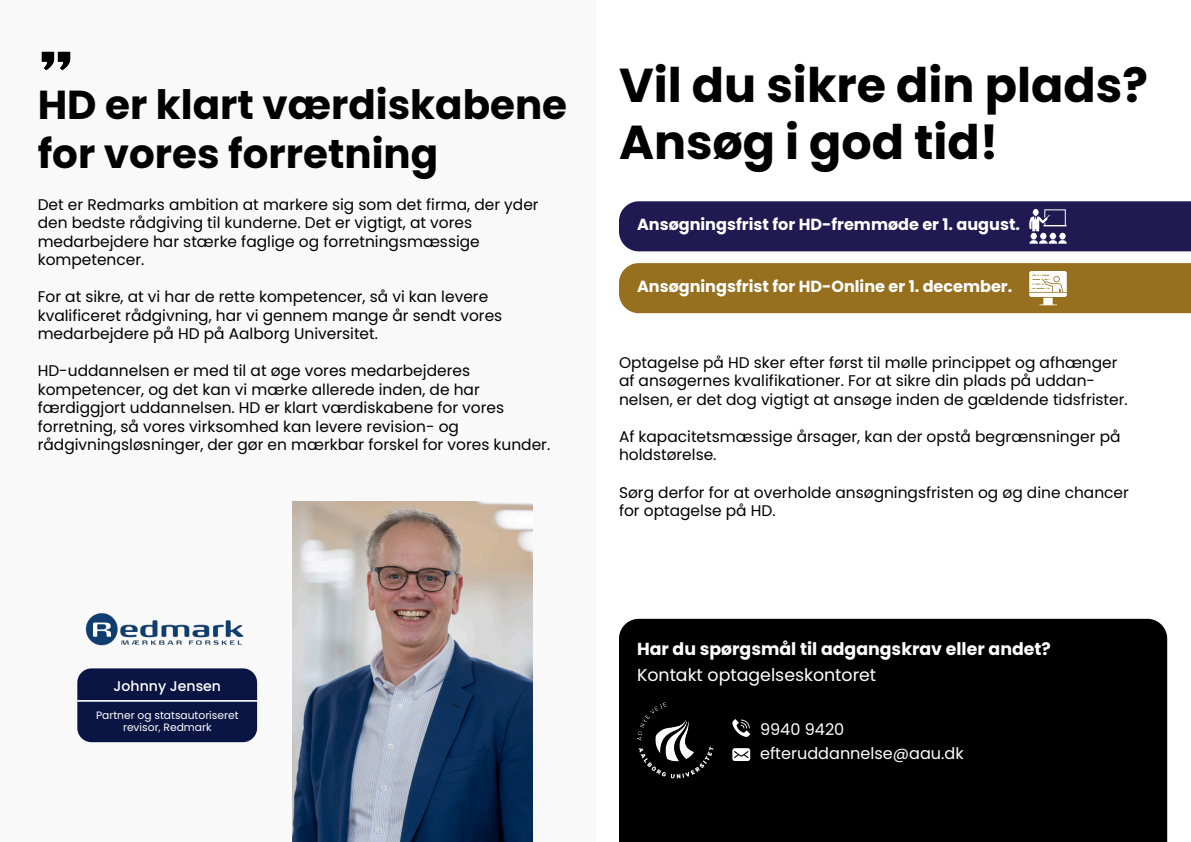
<style>
.page{position:relative;width:1191px;height:842px;background:#fff}
.page>*{position:absolute;margin:0;border:0;box-sizing:border-box;transform-origin:0 0}
.t1{font:700 47.6px/57px "Poppins";color:#000}
.t2{font:700 40.4px/48.4px "Poppins";color:#000}
.t3{font:700 17.4px "Poppins";color:#fff}
.t4{font:17.4px "Poppins";color:#fff}
.t5{font:700 16px "Poppins";color:#fff}
.t6{font:16px/23.6px "Poppins";color:#fff}
.t7{font:15.4px/18.6px "Poppins";color:#000}
.t8{font:500 14.2px "Poppins";color:#fff}
.t9{font:10.6px/12.8px "Poppins";color:#fff;text-align:center}
</style>
<div class="page">
<div style="left:0;top:0;width:595px;height:842px;background:#f4f4f4"></div>
<img style="left:292px;top:501px;width:240px;height:341px">
<div style="left:77px;top:668px;width:180px;height:74px;background:#0a1543"></div>
<hr style="left:77px;top:700px;width:180px;height:2px;background:#fff">
<img style="left:41px;top:51px;width:30px;height:20px">
<img style="left:85px;top:613px;width:159px;height:33px">
<div style="left:619px;top:201px;width:572px;height:50px;background:#211a52"></div>
<div style="left:619px;top:263px;width:572px;height:50px;background:#97701f"></div>
<div style="left:619px;top:619px;width:548px;height:223px;background:#000"></div>
<img style="left:637px;top:703px;width:77px;height:76px">
<svg style="left:732px;top:719px;width:18px;height:18px"></svg>
<svg style="left:732px;top:748px;width:18px;height:13px"></svg>
<h2 class="t2" style="left:38px;top:81px;width:531px">HD er klart værdiskabene for vores forretning</h2>
<p class="t7" style="left:38px;top:195px;width:502px">Det er Redmarks ambition at markere sig som det firma, der yder den bedste rådgiving til kunderne. Det er vigtigt, at vores medarbejdere har stærke faglige og forretningsmæssige kompetencer.</p>
<p class="t7" style="left:38px;top:288px;width:466px">For at sikre, at vi har de rette kompetencer, så vi kan levere kvalificeret rådgivning, har vi gennem mange år sendt vores medarbejdere på HD på Aalborg Universitet.</p>
<p class="t7" style="left:38px;top:362px;width:514px">HD-uddannelsen er med til at øge vores medarbejderes kompetencer, og det kan vi mærke allerede inden, de har færdiggjort uddannelsen. HD er klart værdiskabene for vores forretning, så vores virksomhed kan levere revision- og rådgivningsløsninger, der gør en mærkbar forskel for vores kunder.</p>
<p class="t8" style="left:114px;top:678px;width:109px">Johnny Jensen</p>
<p class="t9" style="left:96px;top:708px;width:144px">Partner og statsautoriseret revisor, Redmark</p>
<h1 class="t1" style="left:619px;top:57px;width:530px">Vil du sikre din plads?<br>Ansøg i god tid!</h1>
<p class="t5" style="left:637px;top:215px;width:384px">Ansøgningsfrist for HD-fremmøde er 1. august.</p>
<p class="t5" style="left:637px;top:277px;width:377px">Ansøgningsfrist for HD-Online er 1. december.</p>
<p class="t7" style="left:619px;top:353px;width:510px">Optagelse på HD sker efter først til mølle princippet og afhænger af ansøgernes kvalifikationer. For at sikre din plads på uddan&shy;nelsen, er det dog vigtigt at ansøge inden de gældende tidsfrister.</p>
<p class="t7" style="left:619px;top:427px;width:503px">Af kapacitetsmæssige årsager, kan der opstå begrænsninger på holdstørelse.</p>
<p class="t7" style="left:619px;top:483px;width:511px">Sørg derfor for at overholde ansøgningsfristen og øg dine chancer for optagelse på HD.</p>
<p class="t3" style="left:637px;top:639px;width:415px">Har du spørgsmål til adgangskrav eller andet?</p>
<p class="t4" style="left:637px;top:665px;width:241px">Kontakt optagelseskontoret</p>
<p class="t6" style="left:760px;top:718px;width:205px">9940 9420 efteruddannelse@aau.dk</p>
</div>
